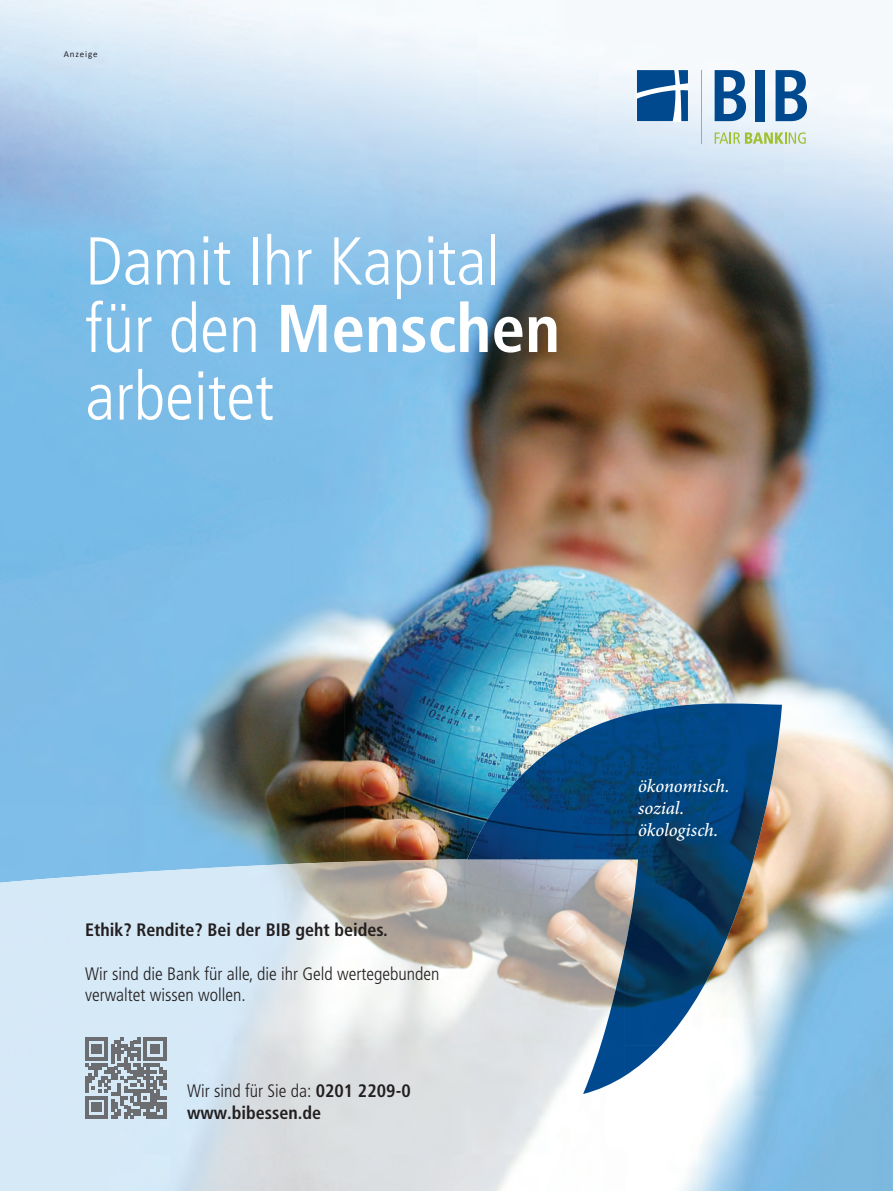
<style>
.page{position:relative;width:893px;height:1191px;background:#fff}
.page>*{position:absolute;margin:0;border:0;box-sizing:border-box;transform-origin:0 0}
.t1{font:300 condensed 67.5px/67.5px "Frutiger";color:#fff}
.t2{font:italic 500 18.6px/22.4px "Minion Pro";letter-spacing:-.005em;color:#fff}
.t3{font:700 condensed 18px/21.6px "Frutiger";color:#231f20}
.t4{font:300 condensed 18px/21.6px "Frutiger";color:#231f20}
.t5{font:9px "Calibri";letter-spacing:.1em;color:#231f20}
.s1{font-weight:700}
.s2{font-weight:300}
</style>
<div class="page">
<img style="left:0;top:0;width:893px;height:622px">
<img style="left:0;top:622px;width:344px;height:242px">
<img style="left:344px;top:622px;width:204px;height:237px">
<img style="left:548px;top:622px;width:345px;height:105px">
<img style="left:753px;top:727px;width:140px;height:464px">
<img style="left:702px;top:899px;width:51px;height:292px">
<img style="left:287px;top:859px;width:301px;height:295px">
<img style="left:588px;top:899px;width:19px;height:48px">
<img style="left:467px;top:703px;width:52px;height:74px">
<img style="left:519px;top:703px;width:263px;height:196px">
<img style="left:467px;top:777px;width:52px;height:82px">
<img style="left:625px;top:898px;width:105px;height:147px">
<img style="left:729px;top:898px;width:13px;height:34px">
<img style="left:583px;top:947px;width:42px;height:147px">
<img style="left:624px;top:1045px;width:37px;height:31px">
<img style="left:607px;top:859px;width:31px;height:166px">
<svg style="left:715px;top:70px;width:31px;height:51px"></svg>
<div style="left:755px;top:70px;width:10px;height:51px;background:#01498e"></div>
<svg style="left:776px;top:70px;width:31px;height:51px"></svg>
<svg style="left:715px;top:132px;width:91px;height:12px"></svg>
<hr style="left:701px;top:70px;width:1px;height:74px;background:#a1c030">
<svg style="left:637px;top:70px;width:51px;height:51px"></svg>
<svg style="left:85px;top:1037px;width:81px;height:81px;background:#939aa1"></svg>
<p class="t5" style="left:64px;top:48px;width:35px">Anzeige</p>
<h1 class="t1" style="left:85px;top:228px;width:476px">Damit Ihr Kapital für den <span class="s1">Menschen </span>arbeitet</h1>
<p class="t3" style="left:85px;top:919px;width:304px">Ethik? Rendite? Bei der BIB geht beides.</p>
<p class="t4" style="left:85px;top:963px;width:356px">Wir sind die Bank für alle, die ihr Geld wertegebunden verwaltet wissen wollen.</p>
<p class="t3" style="left:187px;top:1080px;width:225px"><span class="s2">Wir sind für Sie da:</span> 0201 2209-0 www.bibessen.de</p>
<p class="t2" style="left:638px;top:774px;width:93px">ökonomisch. sozial. ökologisch.</p>
</div>
